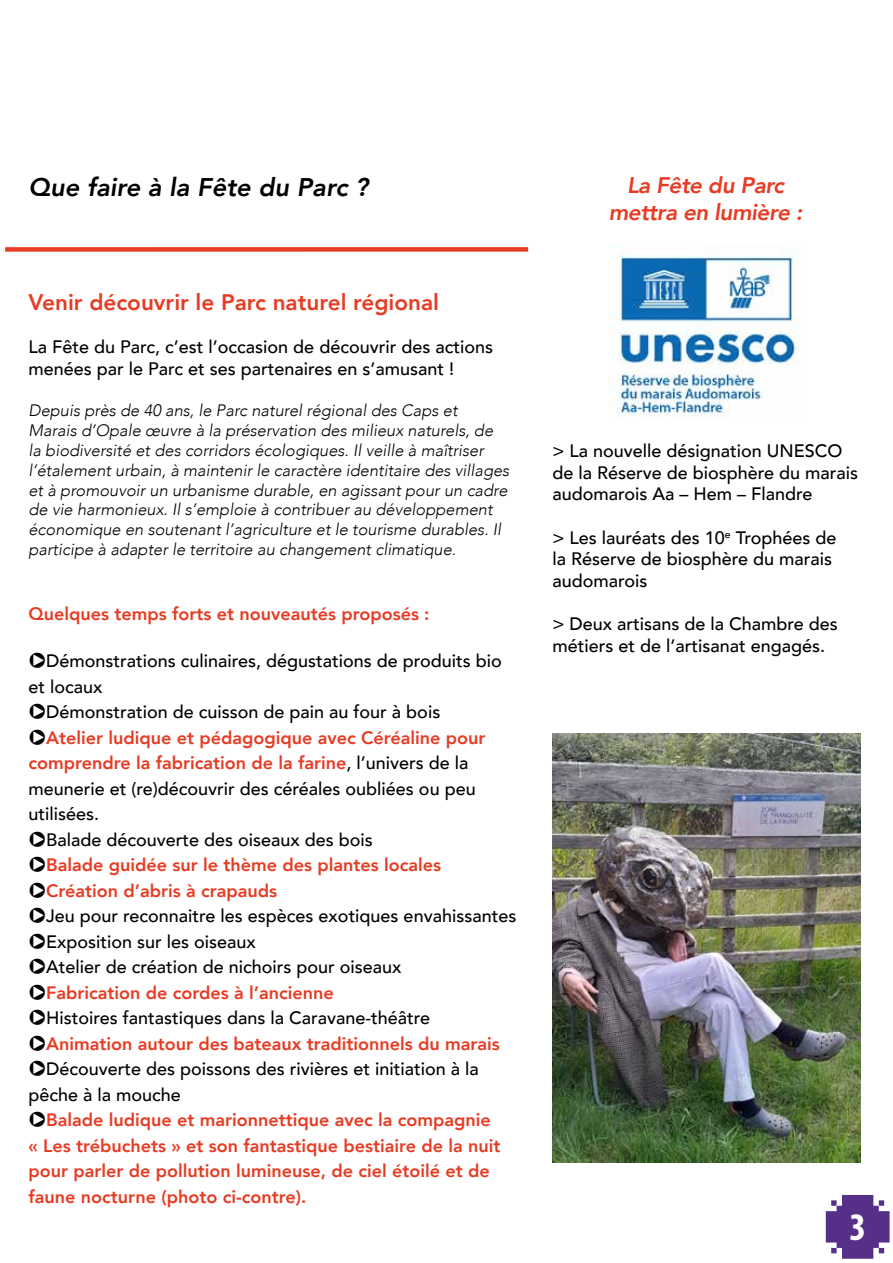
<style>
.page{position:relative;width:893px;height:1263px;background:#fff}
.page>*{position:absolute;margin:0;border:0;box-sizing:border-box;transform-origin:0 0}
.t1{font:700 condensed 39.15px "Myriad Pro";color:#fff}
.t2{font:italic 800 25.5px "Avenir";color:#000}
.t3{font:800 22.5px "Avenir";color:#e73b23}
.t4{font:italic 800 22.5px/27px "Avenir";letter-spacing:-.02em;color:#e73b23;text-align:center}
.t5{font:500 18px/25.5px "Avenir";color:#000}
.t6{font:800 18px "Avenir";color:#e73b23}
.t7{font:italic 300 16.5px/19.8px "Avenir";color:#000}
.s1{font-family:"For Buttons";font-weight:400}
.s2{font-weight:800;color:#e73b23}
</style>
<div class="page">
<div style="left:5px;top:247px;width:523px;height:5px;background:#e73b23"></div>
<img style="left:608px;top:245px;width:191px;height:172px">
<img style="left:553px;top:733px;width:307px;height:429px">
<svg style="left:826px;top:1195px;width:64px;height:64px"></svg>
<h2 class="t2" style="left:28px;top:172px;width:342px">Que faire à la Fête du Parc ?</h2>
<p class="t3" style="left:28px;top:285px;width:412px">Venir découvrir le Parc naturel régional</p>
<p class="t5" style="left:28px;top:335px;width:466px;line-height:21.6px">La Fête du Parc, c’est l’occasion de découvrir des actions menées par le Parc et ses partenaires en s’amusant !</p>
<p class="t7" style="left:28px;top:401px;width:482px">Depuis près de 40 ans, le Parc naturel régional des Caps et Marais d’Opale œuvre à la préservation des milieux naturels, de la biodiversité et des corridors écologiques. Il veille à maîtriser l’étalement urbain, à maintenir le caractère identitaire des villages et à promouvoir un urbanisme durable, en agissant pour un cadre de vie harmonieux. Il s’emploie à contribuer au développement économique en soutenant l’agriculture et le tourisme durables. Il participe à adapter le territoire au changement climatique.</p>
<p class="t6" style="left:28px;top:600px;width:402px">Quelques temps forts et nouveautés proposés :</p>
<p class="t5" style="left:28px;top:647px;width:489px"><span class="s1">h</span>Démonstrations culinaires, dégustations de produits bio et locaux<br><span class="s1">h</span>Démonstration de cuisson de pain au four à bois <span class="s1">h</span><span class="s2">Atelier ludique et pédagogique avec Céréaline pour comprendre la fabrication de la farine</span>, l’univers de la meunerie et (re)découvrir des céréales oubliées ou peu utilisées.<br><span class="s1">h</span>Balade découverte des oiseaux des bois<br><span class="s1">h</span><span class="s2">Balade guidée sur le thème des plantes locales </span><span class="s1">h</span><span class="s2">Création d’abris à crapauds<br></span><span class="s1">h</span>Jeu pour reconnaitre les espèces exotiques envahissantes <span class="s1">h</span>Exposition sur les oiseaux<br><span class="s1">h</span>Atelier de création de nichoirs pour oiseaux <span class="s1">h</span><span class="s2">Fabrication de cordes à l’ancienne<br></span><span class="s1">h</span>Histoires fantastiques dans la Caravane-théâtre <span class="s1">h</span><span class="s2">Animation autour des bateaux traditionnels du marais </span><span class="s1">h</span>Découverte des poissons des rivières et initiation à la pêche à la mouche<br><span class="s1">h</span><span class="s2">Balade ludique et marionnettique avec la compagnie<br>« Les trébuchets » et son fantastique bestiaire de la nuit pour parler de pollution lumineuse, de ciel étoilé et de faune nocturne (photo ci-contre).</span></p>
<p class="t4" style="left:609px;top:171px;width:195px">La Fête du Parc mettra en lumière :</p>
<p class="t5" style="left:552px;top:439px;width:307px;line-height:21.6px">&gt; La nouvelle désignation UNESCO de la Réserve de biosphère du marais audomarois Aa – Hem – Flandre</p>
<p class="t5" style="left:552px;top:526px;width:285px;line-height:21.6px">&gt; Les lauréats des 10<sup>e</sup> Trophées de la Réserve de biosphère du marais audomarois</p>
<p class="t5" style="left:552px;top:612px;width:287px;line-height:21.6px">&gt; Deux artisans de la Chambre des métiers et de l’artisanat engagés.</p>
<h1 class="t1" style="left:849px;top:1203px;width:18px">3</h1>
</div>
